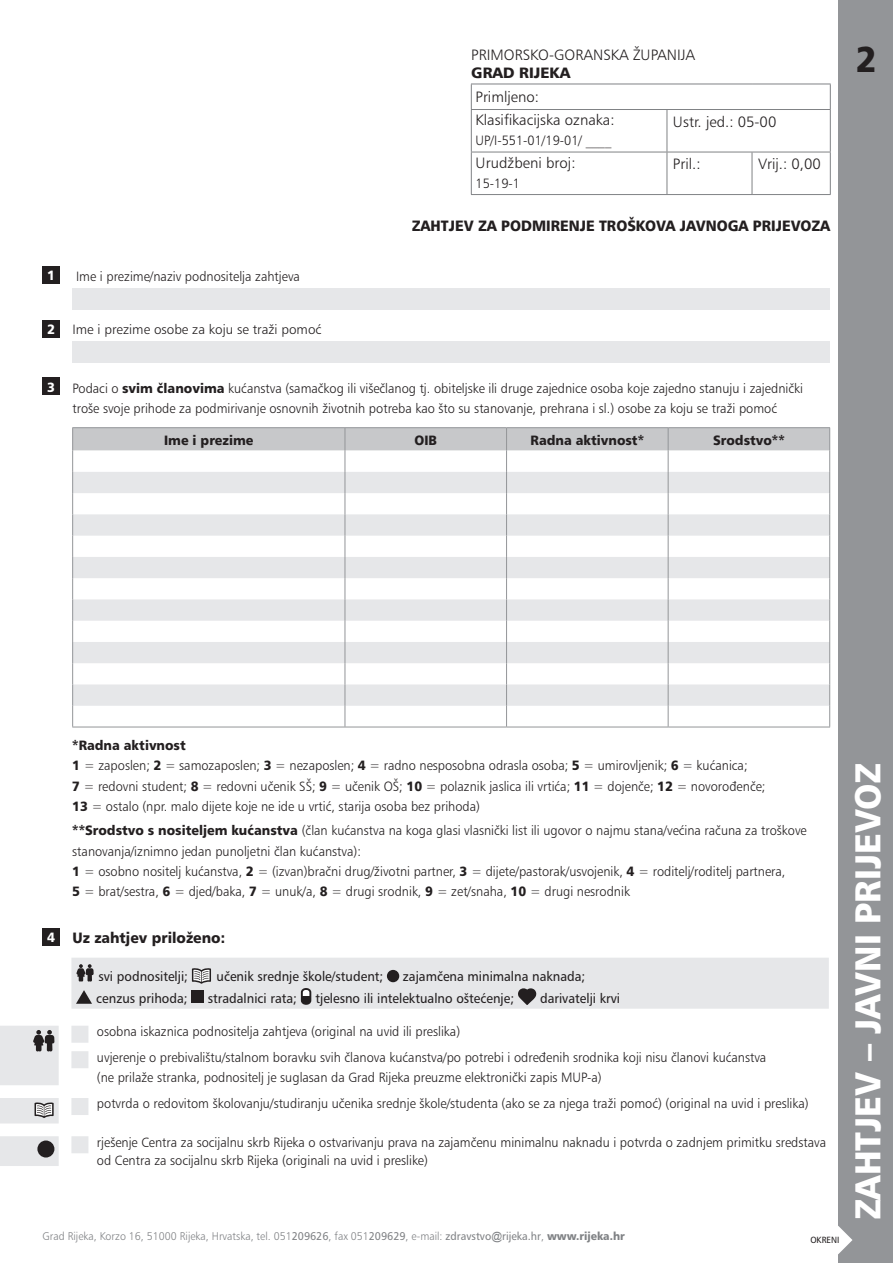
<style>
.page{position:relative;width:893px;height:1263px;background:#fff}
.page>*{position:absolute;margin:0;border:0;box-sizing:border-box;transform-origin:0 0}
.pasica{font:900 36px "Humanist 777";color:#fff;scale:.95 1}
.pasica-2{font:900 36px "Humanist 777";color:#231f20;scale:.95 1}
.t1{font:300 15px "Humanist 777";color:#231f20}
.naslov{font:900 15px "Humanist 777";color:#231f20;scale:.95 1}
.osnovni_tekst{font:900 15px "Humanist 777";color:#231f20;scale:.95 1}
.naslov-2{font:900 15px "Humanist 777";color:#231f20}
.osnovni_tekst-2{font:300 13.5px/20.2px "Humanist 777";color:#231f20;scale:.95 1}
.osnovni_tekst-3{font:13.5px "Humanist 777";color:#231f20;scale:.95 1}
.osnovni_tekst-4{font:900 13.5px "Humanist 777";color:#231f20;scale:.95 1}
.osnovni_tekst-5{font:300 13.5px "Humanist 777";color:#231f20}
.t2{font:900 13.5px "Humanist 777";color:#fff;scale:.95 1}
.osnovni_tekst-6{font:300 11.25px "Humanist 777";color:#808285;scale:.95 1}
.osnovni_tekst-7{font:9px "Humanist 777";color:#231f20;scale:.95 1}
.s1{font-weight:900}
.s2{font-weight:400}
.s3{font-family:"Arial";font-weight:400}
</style>
<div class="page">
<div style="left:839px;top:0;width:54px;height:1263px;background:#939598"></div>
<div style="left:43px;top:266px;width:17px;height:17px;background:#231f20"></div>
<div style="left:73px;top:288px;width:757px;height:22px;background:#e6e7e9"></div>
<div style="left:43px;top:320px;width:17px;height:17px;background:#231f20"></div>
<div style="left:73px;top:341px;width:757px;height:21px;background:#e6e7e9"></div>
<div style="left:43px;top:378px;width:17px;height:17px;background:#231f20"></div>
<hr style="left:72px;top:427px;width:273px;height:1px;background:#939598">
<hr style="left:345px;top:427px;width:162px;height:1px;background:#939598">
<hr style="left:507px;top:427px;width:161px;height:1px;background:#939598">
<hr style="left:668px;top:427px;width:162px;height:1px;background:#939598">
<svg style="left:72px;top:428px;width:758px;height:299px"></svg>
<hr style="left:72px;top:727px;width:273px;height:1px;background:#939598">
<hr style="left:345px;top:727px;width:162px;height:1px;background:#939598">
<hr style="left:507px;top:727px;width:161px;height:1px;background:#939598">
<hr style="left:668px;top:727px;width:162px;height:1px;background:#939598">
<div style="left:43px;top:928px;width:17px;height:17px;background:#231f20"></div>
<hr style="left:471px;top:84px;width:196px;height:1px;background:#808285">
<svg style="left:471px;top:84px;width:1px;height:25px"></svg>
<hr style="left:667px;top:84px;width:85px;height:1px;background:#808285">
<hr style="left:752px;top:84px;width:79px;height:1px;background:#808285">
<svg style="left:830px;top:84px;width:1px;height:25px"></svg>
<hr style="left:471px;top:109px;width:196px;height:1px;background:#808285">
<hr style="left:471px;top:110px;width:1px;height:42px;background:#808285">
<hr style="left:667px;top:109px;width:85px;height:1px;background:#808285">
<hr style="left:667px;top:110px;width:1px;height:42px;background:#808285">
<hr style="left:752px;top:109px;width:79px;height:1px;background:#808285">
<hr style="left:830px;top:110px;width:1px;height:42px;background:#808285">
<hr style="left:471px;top:152px;width:196px;height:1px;background:#808285">
<hr style="left:471px;top:152px;width:1px;height:42px;background:#808285">
<hr style="left:667px;top:152px;width:85px;height:1px;background:#808285">
<hr style="left:667px;top:152px;width:1px;height:42px;background:#808285">
<hr style="left:752px;top:152px;width:79px;height:1px;background:#808285">
<hr style="left:752px;top:152px;width:1px;height:42px;background:#808285">
<hr style="left:830px;top:152px;width:1px;height:42px;background:#808285">
<hr style="left:471px;top:194px;width:196px;height:1px;background:#808285">
<hr style="left:667px;top:194px;width:85px;height:1px;background:#808285">
<hr style="left:752px;top:194px;width:79px;height:1px;background:#808285">
<svg style="left:0;top:958px;width:829px;height:208px"></svg>
<svg style="left:76px;top:964px;width:18px;height:17px"></svg>
<svg style="left:192px;top:968px;width:19px;height:16px"></svg>
<div style="left:387px;top:970px;width:12px;height:12px;background:#231f20;border-radius:50%"></div>
<svg style="left:76px;top:990px;width:16px;height:14px"></svg>
<div style="left:191px;top:990px;width:13px;height:13px;background:#231f20"></div>
<svg style="left:301px;top:988px;width:10px;height:17px"></svg>
<svg style="left:518px;top:988px;width:18px;height:17px"></svg>
<svg style="left:33px;top:1030px;width:21px;height:21px"></svg>
<svg style="left:35px;top:1102px;width:19px;height:16px"></svg>
<div style="left:37px;top:1140px;width:17px;height:17px;background:#231f20;border-radius:50%"></div>
<svg style="left:838px;top:1226px;width:14px;height:28px"></svg>
<p class="t1" style="left:471px;top:46px;width:225px">PRIMORSKO-GORANSKA @UPANIJA</p>
<p class="naslov-2" style="left:471px;top:63px;width:101px">GRAD RIJEKA</p>
<p class="t1" style="left:476px;top:88px;width:65px">Primljeno:</p>
<p class="t1" style="left:476px;top:111px;width:140px">Klasifikacijska oznaka:</p>
<p class="osnovni_tekst-2" style="left:476px;top:130px;width:144px">UP/I-551-01/19-01/ ____</p>
<p class="t1" style="left:673px;top:113px;width:105px">Ustr. jed.: 05-00</p>
<p class="t1" style="left:476px;top:153px;width:101px">Urud`beni broj:</p>
<p class="osnovni_tekst-2" style="left:476px;top:173px;width:48px">15-19-1</p>
<p class="t1" style="left:673px;top:155px;width:29px">Pril.:</p>
<p class="t1" style="left:758px;top:155px;width:64px">Vrij.: 0,00</p>
<p class="t2" style="left:47px;top:267px;width:10px">1</p>
<p class="osnovni_tekst-2" style="left:76px;top:266px;width:237px">Ime i prezime/naziv podnositelja zahtjeva</p>
<p class="t2" style="left:47px;top:321px;width:10px">2</p>
<p class="osnovni_tekst-5" style="left:73px;top:321px;width:251px">Ime i prezime osobe za koju se tra`i pomo}</p>
<p class="naslov" style="left:412px;top:216px;width:442px">ZAHTJEV ZA PODMIRENJE TROŠKOVA JAVNOGA PRIJEVOZA</p>
<p class="t2" style="left:47px;top:378px;width:10px">3</p>
<p class="osnovni_tekst-2" style="left:73px;top:378px;width:770px">Podaci o <span class="s1">svim ~lanovima</span> ku}anstva (sama~kog ili više~lanog tj. obiteljske ili druge zajednice osoba koje zajedno stanuju i zajedni~ki troše svoje prihode za podmirivanje osnovnih životnih potreba kao što su stanovanje, prehrana i sl.) osobe za koju se tra`i pomo}</p>
<p class="osnovni_tekst-4" style="left:164px;top:431px;width:96px">Ime i prezime</p>
<p class="osnovni_tekst-4" style="left:414px;top:431px;width:25px">OIB</p>
<p class="osnovni_tekst-4" style="left:531px;top:431px;width:121px">Radna aktivnost*</p>
<p class="osnovni_tekst-4" style="left:713px;top:431px;width:77px">Srodstvo**</p>
<p class="pasica-2" style="left:855px;top:36px;width:24px">2</p>
<p class="osnovni_tekst-4" style="left:72px;top:737px;width:121px">*Radna aktivnost</p>
<p class="osnovni_tekst-2" style="left:72px;top:755px;width:731px"><span class="s1">1</span> = zaposlen; <span class="s1">2</span> = samozaposlen; <span class="s1">3</span> = nezaposlen; <span class="s1">4</span> = radno nesposobna odrasla osoba; <span class="s1">5</span> = umirovljenik; <span class="s1">6</span> = ku}anica;<br><span class="s1">7</span> = redovni student; <span class="s1">8</span> = redovni u~enik SŠ; <span class="s1">9</span> = u~enik OŠ; <span class="s1">10</span> = polaznik jaslica ili vrti}a; <span class="s1">11</span> = dojen~e; <span class="s1">12</span> = novoro|en~e;<br><span class="s1">13</span> = ostalo (npr. malo dijete koje ne ide u vrti}, starija osoba bez prihoda)</p>
<p class="osnovni_tekst-2" style="left:72px;top:820px;width:775px"><span class="s1">**Srodstvo s nositeljem ku}anstva</span> (~lan ku}anstva na koga glasi vlasni~ki list ili ugovor o najmu stana/ve}ina ra~una za troškove stanovanja/iznimno jedan punoljetni ~lan ku}anstva):</p>
<p class="osnovni_tekst-2" style="left:72px;top:861px;width:752px"><span class="s1">1</span> = osobno nositelj ku}anstva, <span class="s1">2</span> = (izvan)bra~ni drug/`ivotni partner, <span class="s1">3</span> = dijete/pastorak/usvojenik, <span class="s1">4</span> = roditelj/roditelj partnera,<br><span class="s1">5</span> = brat/sestra, <span class="s1">6</span> = djed/baka, <span class="s1">7</span> = unuk/a, <span class="s1">8</span> = drugi srodnik, <span class="s1">9</span> = zet/snaha, <span class="s1">10</span> = drugi nesrodnik</p>
<p class="t2" style="left:47px;top:929px;width:10px">4</p>
<p class="osnovni_tekst" style="left:73px;top:928px;width:162px">Uz zahtjev priloženo:</p>
<p class="osnovni_tekst-3" style="left:98px;top:968px;width:96px">svi podnositelji;</p>
<p class="osnovni_tekst-3" style="left:217px;top:968px;width:177px">u~enik srednje {kole/student;</p>
<p class="osnovni_tekst-3" style="left:403px;top:968px;width:193px">zajam~ena minimalna naknada;</p>
<p class="osnovni_tekst-3" style="left:96px;top:990px;width:98px">cenzus prihoda;</p>
<p class="osnovni_tekst-3" style="left:208px;top:990px;width:95px">stradalnici rata;</p>
<p class="osnovni_tekst-3" style="left:315px;top:990px;width:211px">tjelesno ili intelektualno ošte}enje;</p>
<p class="osnovni_tekst-3" style="left:540px;top:990px;width:86px">darivatelji krvi</p>
<p class="osnovni_tekst-2" style="left:97px;top:1021px;width:384px">osobna iskaznica podnositelja zahtjeva (original na uvid ili preslika)</p>
<p class="osnovni_tekst-2" style="left:97px;top:1046px;width:706px">uvjerenje o prebivalištu/stalnom boravku svih ~lanova ku}anstva/po potrebi i odre|enih srodnika koji nisu ~lanovi ku}anstva (ne prilaže stranka, podnositelj je suglasan da Grad Rijeka preuzme elektroni~ki zapis MUP-a)</p>
<p class="osnovni_tekst-2" style="left:97px;top:1093px;width:751px">potvrda o redovitom školovanju/studiranju u~enika srednje {kole/studenta (ako se za njega tra`i pomo}) (original na uvid i preslika)</p>
<p class="osnovni_tekst-2" style="left:97px;top:1133px;width:769px;line-height:18px">rješenje Centra za socijalnu skrb Rijeka o ostvarivanju prava na zajam~enu minimalnu naknadu i potvrda o zadnjem primitku sredstava od Centra za socijalnu skrb Rijeka (originali na uvid i preslike)</p>
<p class="osnovni_tekst-6" style="left:43px;top:1229px;width:614px">Grad Rijeka, Korzo 16, 51000 Rijeka, Hrvatska, tel. 051<span class="s2">209626</span>, fax 051<span class="s2">209629</span>, e-mail: <span class="s2">zdravstvo</span><span class="s3">@</span><span class="s2">rijeka.hr</span>, <span class="s1">www.rijeka.hr</span></p>
<p class="osnovni_tekst-7" style="left:810px;top:1234px;width:32px">OKRENI</p>
<p class="pasica" style="left:845px;top:1220px;width:483px;rotate:-90deg">ZAHTJEV – JAVNI PRIJEVOZ</p>
</div>
